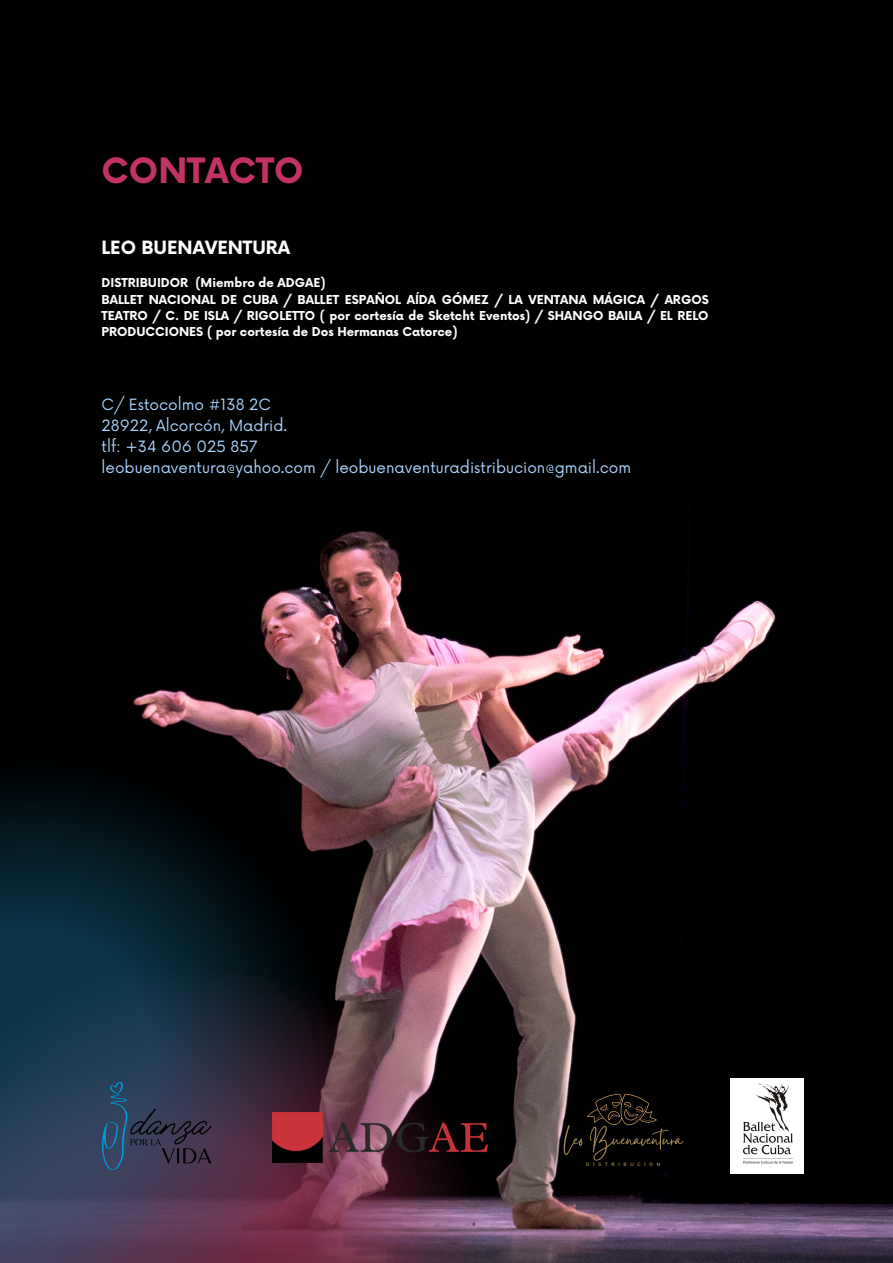
<style>
.page{position:relative;width:893px;height:1263px;background:#fff}
.page>*{position:absolute;margin:0;border:0;box-sizing:border-box;transform-origin:0 0}
.t1{font:700 33.97px "Now";color:#c23263}
.t2{font:700 17.85px "Now";color:#fff}
.t3{font:15.15px/20.9px "Now";color:#aad4ff}
.t4{font:700 12px/16.4px "Now";color:#fff}
</style>
<div class="page">
<img style="left:0;top:0;width:893px;height:1263px">
<img style="left:379px;top:842px;width:226px;height:421px">
<svg style="left:0;top:709px;width:379px;height:554px;background:#2a2127"></svg>
<svg style="left:0;top:882px;width:363px;height:381px;background:#2e2f41"></svg>
<img style="left:730px;top:1078px;width:74px;height:96px">
<img style="left:272px;top:1112px;width:215px;height:51px">
<img style="left:537px;top:1071px;width:172px;height:117px">
<img style="left:102px;top:1082px;width:110px;height:88px">
<h1 class="t1" style="left:102px;top:153px;width:203px">CONTACTO</h1>
<h2 class="t2" style="left:102px;top:238px;width:190px">LEO BUENAVENTURA</h2>
<p class="t4" style="left:102px;top:275px;width:609px">DISTRIBUIDOR (Miembro de ADGAE)<br>BALLET NACIONAL DE CUBA / BALLET ESPAÑOL AÍDA GÓMEZ / LA VENTANA MÁGICA / ARGOS TEATRO / C. DE ISLA / RIGOLETTO ( por cortesía de Sketcht Eventos) / SHANGO BAILA / EL RELO PRODUCCIONES ( por cortesía de Dos Hermanas Catorce)</p>
<p class="t3" style="left:102px;top:395px;width:531px">C/ Estocolmo #138 2C<br>28922, Alcorcón, Madrid.<br>tlf: +34 606 025 857<br>leobuenaventura@yahoo.com / leobuenaventuradistribucion@gmail.com</p>
</div>
